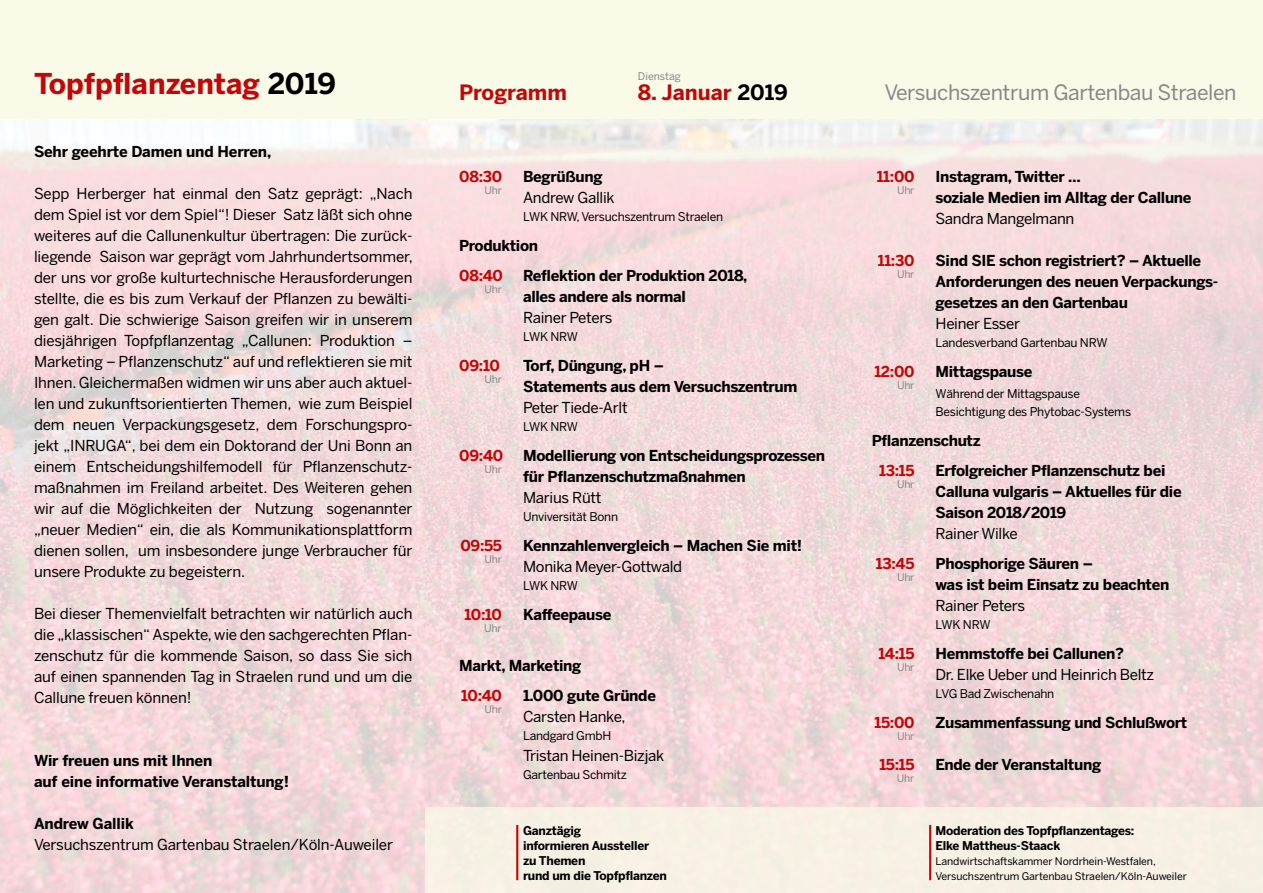
<style>
.page{position:relative;width:1263px;height:893px;background:#fff}
.page>*{position:absolute;margin:0;border:0;box-sizing:border-box;transform-origin:0 0}
.t1{font:700 28.5px "Benton Sans";color:#c00808}
.t2{font:21px "Benton Sans";letter-spacing:-.02em;color:#878786}
.t3{font:700 21px "Benton Sans";color:#c00808}
.t4{font:15px/21px "Benton Sans";letter-spacing:-.02em;color:#000;text-align:justify}
.t5{font:700 15px/21px "Benton Sans";letter-spacing:-.02em;color:#000}
.t6{font:700 15px "Benton Sans";letter-spacing:-.02em;color:#c00808}
.t7{font:12px/18px "Benton Sans";letter-spacing:-.02em;color:#000}
.t8{font:700 12px/15px "Benton Sans";letter-spacing:-.02em;color:#000}
.t9{font:10.5px/15px "Benton Sans";letter-spacing:-.01em;color:#000}
.t10{font:10.5px "Benton Sans";letter-spacing:-.02em;color:#878786}
.t11{font:10.5px "Benton Sans";color:#878786}
.s1{color:#000}
</style>
<div class="page">
<img style="left:0;top:118px;width:1263px;height:775px">
<div style="left:0;top:0;width:1263px;height:118px;background:#fafae9"></div>
<div style="left:425px;top:807px;width:838px;height:86px;background:#f7f0e4"></div>
<hr style="left:516px;top:825px;width:2px;height:55px;background:#c00808">
<hr style="left:929px;top:825px;width:2px;height:55px;background:#c00808">
<h1 class="t1" style="left:34px;top:66px;width:304px">Topfpflanzentag <span class="s1">2019</span></h1>
<h2 class="t3" style="left:459px;top:79px;width:109px">Programm</h2>
<h2 class="t3" style="left:638px;top:79px;width:152px">8. Januar <span class="s1">2019</span></h2>
<p class="t11" style="left:638px;top:70px;width:45px">Dienstag</p>
<h2 class="t2" style="left:884px;top:80px;width:354px">Versuchszentrum Gartenbau Straelen</h2>
<p class="t5" style="left:34px;top:141px;width:239px">Sehr geehrte Damen und Herren,</p>
<p class="t4" style="left:34px;top:183px;width:380px">Sepp Herberger hat einmal den Satz geprägt: „Nach dem Spiel ist vor dem Spiel“! Dieser Satz läßt sich ohne weiteres auf die Callunenkultur übertragen: Die zurück&shy;liegende Saison war geprägt vom Jahrhundertsommer, der uns vor große kulturtechnische Herausforderungen stellte, die es bis zum Verkauf der Pflanzen zu bewälti&shy;gen galt. Die schwierige Saison greifen wir in unserem diesjährigen Topfpflanzentag „Callunen: Produktion – Marketing – Pflanzenschutz“ auf und reflektieren sie mit Ihnen. Gleichermaßen widmen wir uns aber auch aktuel&shy;len und zukunftsorientierten Themen, wie zum Beispiel dem neuen Verpackungsgesetz, dem Forschungspro&shy;jekt „INRUGA“, bei dem ein Doktorand der Uni Bonn an einem Entscheidungshilfemodell für Pflanzenschutz&shy;maßnahmen im Freiland arbeitet. Des Weiteren gehen wir auf die Möglichkeiten der Nutzung sogenannter „neuer Medien“ ein, die als Kommunikationsplattform dienen sollen, um insbesondere junge Verbraucher für unsere Produkte zu begeistern.</p>
<p class="t4" style="left:34px;top:603px;width:380px">Bei dieser Themenvielfalt betrachten wir natürlich auch die „klassischen“ Aspekte, wie den sachgerechten Pflan&shy;zenschutz für die kommende Saison, so dass Sie sich auf einen spannenden Tag in Straelen rund und um die Callune freuen können!</p>
<p class="t5" style="left:34px;top:750px;width:257px">Wir freuen uns mit Ihnen<br>auf eine informative Veranstaltung!</p>
<p class="t5" style="left:34px;top:813px;width:101px">Andrew Gallik</p>
<p class="t4" style="left:34px;top:834px;width:361px">Versuchszentrum Gartenbau Straelen/Köln-Auweiler</p>
<p class="t6" style="left:459px;top:167px;width:45px">08:30</p>
<p class="t5" style="left:523px;top:165px;width:81px">Begrüßung</p>
<p class="t10" style="left:484px;top:184px;width:19px">Uhr</p>
<p class="t4" style="left:523px;top:186px;width:93px">Andrew Gallik</p>
<p class="t7" style="left:523px;top:207px;width:202px">LWK NRW, Versuchszentrum Straelen</p>
<p class="t5" style="left:459px;top:234px;width:80px">Produktion</p>
<p class="t6" style="left:459px;top:266px;width:45px">08:40</p>
<p class="t5" style="left:523px;top:264px;width:226px">Reflektion der Produktion 2018,</p>
<p class="t10" style="left:484px;top:283px;width:19px">Uhr</p>
<p class="t5" style="left:523px;top:285px;width:164px">alles andere als normal</p>
<p class="t4" style="left:523px;top:306px;width:91px">Rainer Peters</p>
<p class="t7" style="left:523px;top:327px;width:56px">LWK NRW</p>
<p class="t6" style="left:459px;top:356px;width:42px">09:10</p>
<p class="t5" style="left:523px;top:354px;width:142px">Torf, Düngung, pH –</p>
<p class="t10" style="left:484px;top:373px;width:19px">Uhr</p>
<p class="t5" style="left:523px;top:375px;width:276px">Statements aus dem Versuchszentrum</p>
<p class="t4" style="left:523px;top:396px;width:106px">Peter Tiede-Arlt</p>
<p class="t7" style="left:523px;top:417px;width:56px">LWK NRW</p>
<p class="t6" style="left:459px;top:446px;width:46px">09:40</p>
<p class="t5" style="left:523px;top:444px;width:303px">Modellierung von Entscheidungsprozessen</p>
<p class="t10" style="left:484px;top:463px;width:19px">Uhr</p>
<p class="t5" style="left:523px;top:465px;width:224px">für Pflanzenschutzmaßnahmen</p>
<p class="t4" style="left:523px;top:486px;width:80px">Marius Rütt</p>
<p class="t7" style="left:523px;top:507px;width:96px">Unviversität Bonn</p>
<p class="t6" style="left:460px;top:536px;width:43px">09:55</p>
<p class="t5" style="left:523px;top:534px;width:281px">Kennzahlenvergleich – Machen Sie mit!</p>
<p class="t10" style="left:484px;top:553px;width:19px">Uhr</p>
<p class="t4" style="left:523px;top:555px;width:161px">Monika Meyer-Gottwald</p>
<p class="t7" style="left:523px;top:576px;width:56px">LWK NRW</p>
<p class="t6" style="left:464px;top:605px;width:39px">10:10</p>
<p class="t5" style="left:523px;top:603px;width:90px">Kaffeepause</p>
<p class="t10" style="left:484px;top:622px;width:19px">Uhr</p>
<p class="t5" style="left:459px;top:654px;width:124px">Markt, Marketing</p>
<p class="t6" style="left:461px;top:686px;width:42px">10:40</p>
<p class="t5" style="left:523px;top:684px;width:134px">1.000 gute Gründe</p>
<p class="t10" style="left:484px;top:703px;width:19px">Uhr</p>
<p class="t4" style="left:523px;top:705px;width:104px">Carsten Hanke,</p>
<p class="t7" style="left:523px;top:726px;width:90px">Landgard GmbH</p>
<p class="t4" style="left:523px;top:744px;width:143px">Tristan Heinen-Bizjak</p>
<p class="t7" style="left:523px;top:765px;width:105px">Gartenbau Schmitz</p>
<p class="t6" style="left:877px;top:167px;width:39px">11:00</p>
<p class="t5" style="left:935px;top:165px;width:147px">Instagram, Twitter …</p>
<p class="t10" style="left:897px;top:184px;width:19px">Uhr</p>
<p class="t5" style="left:935px;top:186px;width:258px">soziale Medien im Alltag der Callune</p>
<p class="t4" style="left:935px;top:207px;width:140px">Sandra Mangelmann</p>
<p class="t6" style="left:878px;top:251px;width:38px">11:30</p>
<p class="t5" style="left:935px;top:249px;width:267px">Sind SIE schon registriert? – Aktuelle</p>
<p class="t10" style="left:897px;top:268px;width:19px">Uhr</p>
<p class="t5" style="left:935px;top:270px;width:284px">Anforderungen des neuen Verpackungs&shy;gesetzes an den Gartenbau</p>
<p class="t4" style="left:935px;top:312px;width:86px">Heiner Esser</p>
<p class="t7" style="left:935px;top:333px;width:173px">Landesverband Gartenbau NRW</p>
<p class="t6" style="left:874px;top:362px;width:42px">12:00</p>
<p class="t5" style="left:935px;top:360px;width:98px">Mittagspause</p>
<p class="t10" style="left:897px;top:379px;width:19px">Uhr</p>
<p class="t7" style="left:935px;top:384px;width:197px">Während der Mittagspause<br>Besichtigung des Phytobac-Systems</p>
<p class="t5" style="left:872px;top:429px;width:110px">Pflanzenschutz</p>
<p class="t6" style="left:879px;top:461px;width:37px">13:15</p>
<p class="t5" style="left:935px;top:459px;width:231px">Erfolgreicher Pflanzenschutz bei</p>
<p class="t10" style="left:897px;top:478px;width:19px">Uhr</p>
<p class="t5" style="left:935px;top:480px;width:248px">Calluna vulgaris – Aktuelles für die<br>Saison 2018/2019</p>
<p class="t4" style="left:935px;top:522px;width:84px">Rainer Wilke</p>
<p class="t6" style="left:876px;top:554px;width:40px">13:45</p>
<p class="t5" style="left:935px;top:552px;width:159px">Phosphorige Säuren –</p>
<p class="t10" style="left:897px;top:571px;width:19px">Uhr</p>
<p class="t5" style="left:935px;top:573px;width:235px">was ist beim Einsatz zu beachten</p>
<p class="t4" style="left:935px;top:594px;width:91px">Rainer Peters</p>
<p class="t7" style="left:935px;top:615px;width:56px">LWK NRW</p>
<p class="t6" style="left:878px;top:644px;width:38px">14:15</p>
<p class="t5" style="left:935px;top:642px;width:190px">Hemmstoffe bei Callunen?</p>
<p class="t10" style="left:897px;top:661px;width:19px">Uhr</p>
<p class="t4" style="left:935px;top:663px;width:220px">Dr. Elke Ueber und Heinrich Beltz</p>
<p class="t7" style="left:935px;top:684px;width:120px">LVG Bad Zwischenahn</p>
<p class="t6" style="left:874px;top:713px;width:42px">15:00</p>
<p class="t5" style="left:935px;top:711px;width:253px">Zusammenfassung und Schlußwort</p>
<p class="t10" style="left:897px;top:730px;width:19px">Uhr</p>
<p class="t6" style="left:879px;top:755px;width:37px">15:15</p>
<p class="t5" style="left:935px;top:753px;width:167px">Ende der Veranstaltung</p>
<p class="t10" style="left:897px;top:772px;width:19px">Uhr</p>
<p class="t8" style="left:523px;top:823px;width:145px">Ganztägig<br>informieren Aussteller<br>zu Themen<br>rund um die Topfpflanzen</p>
<p class="t8" style="left:935px;top:823px;width:200px">Moderation des Topfpflanzentages:<br>Elke Mattheus-Staack</p>
<p class="t9" style="left:935px;top:854px;width:253px">Landwirtschaftskammer Nordrhein-Westfalen,<br>Versuchszentrum Gartenbau Straelen/Köln-Auweiler</p>
</div>
